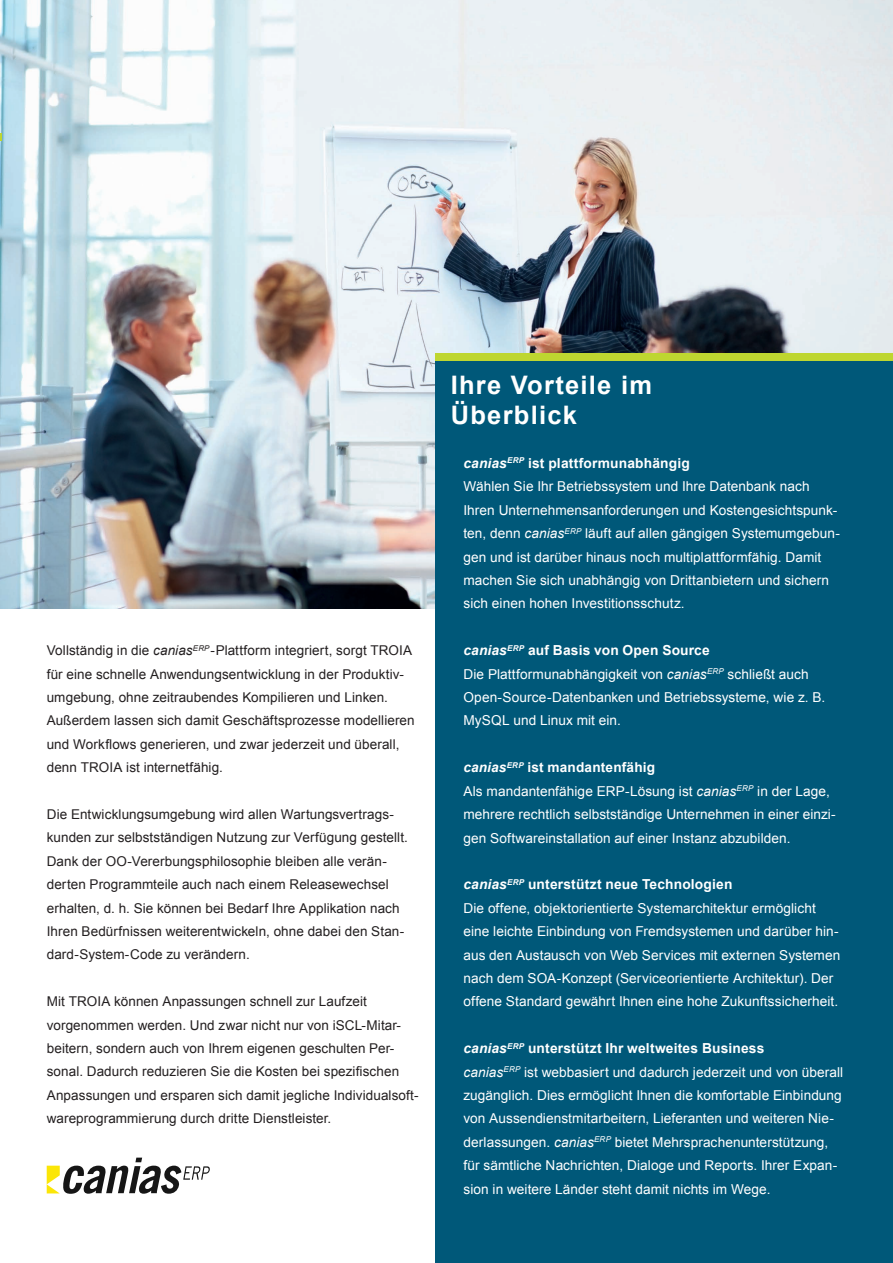
<style>
.page{position:relative;width:893px;height:1263px;background:#fff}
.page>*{position:absolute;margin:0;border:0;box-sizing:border-box;transform-origin:0 0}
.t1{font:700 25.5px/30.6px "Arial";letter-spacing:.05em;color:#fff}
.t2{font:700 13.8px "Arial";letter-spacing:.01em;color:#fff}
.t3{font:13.65px/23.4px "Arial";letter-spacing:.005em;color:#fff}
.t4{font:13.5px/23.4px "Arial";letter-spacing:.005em;color:#231f20}
.s1{font-style:italic}
.s2{font-weight:700;font-style:italic}
.s3{font-weight:700}
</style>
<div class="page">
<img style="left:0;top:0;width:893px;height:608px">
<div style="left:436px;top:359px;width:457px;height:904px;background:#005879"></div>
<div style="left:436px;top:353px;width:457px;height:7px;background:#bed630"></div>
<svg style="left:47px;top:1157px;width:163px;height:37px"></svg>
<p class="t4" style="left:47px;top:639px;width:369px">Vollständig in die <span class="s1">canias</span><sup>ERP</sup>-Plattform integriert, sorgt TROIA für eine schnelle Anwendungsentwicklung in der Produktiv&shy;umgebung, ohne zeitraubendes Kompilieren und Linken.<br>Außerdem lassen sich damit Geschäftsprozesse modellieren und Workflows generieren, und zwar jederzeit und überall, denn TROIA ist internetfähig.</p>
<p class="t4" style="left:47px;top:803px;width:363px">Die Entwicklungsumgebung wird allen Wartungsvertrags&shy;kunden zur selbstständigen Nutzung zur Verfügung gestellt.<br>Dank der OO-Vererbungsphilosophie bleiben alle verän&shy;derten Programmteile auch nach einem Releasewechsel erhalten, d. h. Sie können bei Bedarf Ihre Applikation nach Ihren Bedürfnissen weiterentwickeln, ohne dabei den Stan&shy;dard-System-Code zu verändern.</p>
<p class="t4" style="left:47px;top:990px;width:373px">Mit TROIA können Anpassungen schnell zur Laufzeit vorgenommen werden. Und zwar nicht nur von iSCL-Mitar&shy;beitern, sondern auch von Ihrem eigenen geschulten Per&shy;sonal. Dadurch reduzieren Sie die Kosten bei spezifischen Anpassungen und ersparen sich damit jegliche Individualsoft&shy;wareprogrammierung durch dritte Dienstleister.</p>
<h1 class="t1" style="left:451px;top:370px;width:203px">Ihre Vorteile im<br>Überblick</h1>
<p class="t2" style="left:463px;top:454px;width:228px"><span class="s1">canias</span><sup>ERP</sup> ist plattformunabhängig</p>
<p class="t3" style="left:463px;top:475px;width:378px">Wählen Sie Ihr Betriebssystem und Ihre Datenbank nach Ihren Unternehmensanforderungen und Kostengesichtspunk&shy;ten, denn <span class="s1">canias</span><sup>ERP</sup> läuft auf allen gängigen Systemumgebun&shy;gen und ist darüber hinaus noch multiplattformfähig. Damit machen Sie sich unabhängig von Drittanbietern und sichern sich einen hohen Investitionsschutz.</p>
<p class="t2" style="left:463px;top:641px;width:248px"><span class="s1">canias</span><sup>ERP</sup> auf Basis von Open Source</p>
<p class="t3" style="left:463px;top:662px;width:363px">Die Plattformunabhängigkeit von <span class="s1">canias</span><sup>ERP</sup> schließt auch<br>Open-Source-Datenbanken und Betriebssysteme, wie z. B.<br>MySQL und Linux mit ein.</p>
<p class="t3" style="left:463px;top:756px;width:374px"><span class="s2">canias</span><sup>ERP</sup> <span class="s3">ist mandantenfähig<br></span>Als mandantenfähige ERP-Lösung ist <span class="s1">canias</span><sup>ERP</sup> in der Lage, mehrere rechtlich selbstständige Unternehmen in einer einzi&shy;gen Softwareinstallation auf einer Instanz abzubilden.</p>
<p class="t2" style="left:463px;top:875px;width:270px"><span class="s1">canias</span><sup>ERP</sup> unterstützt neue Technologien</p>
<p class="t3" style="left:463px;top:896px;width:378px">Die offene, objektorientierte Systemarchitektur ermöglicht eine leichte Einbindung von Fremdsystemen und darüber hin&shy;aus den Austausch von Web Services mit externen Systemen nach dem SOA-Konzept (Serviceorientierte Architektur). Der offene Standard gewährt Ihnen eine hohe Zukunftssicherheit.</p>
<p class="t2" style="left:463px;top:1039px;width:302px"><span class="s1">canias</span><sup>ERP</sup> unterstützt Ihr weltweites Business</p>
<p class="t3" style="left:463px;top:1060px;width:381px"><span class="s1">canias</span><sup>ERP</sup> ist webbasiert und dadurch jederzeit und von überall zugänglich. Dies ermöglicht Ihnen die komfortable Einbindung von Aussendienstmitarbeitern, Lieferanten und weiteren Nie&shy;derlassungen. <span class="s1">canias</span><sup>ERP</sup> bietet Mehrsprachenunterstützung, für sämtliche Nachrichten, Dialoge und Reports. Ihrer Expan&shy;sion in weitere Länder steht damit nichts im Wege.</p>
</div>
